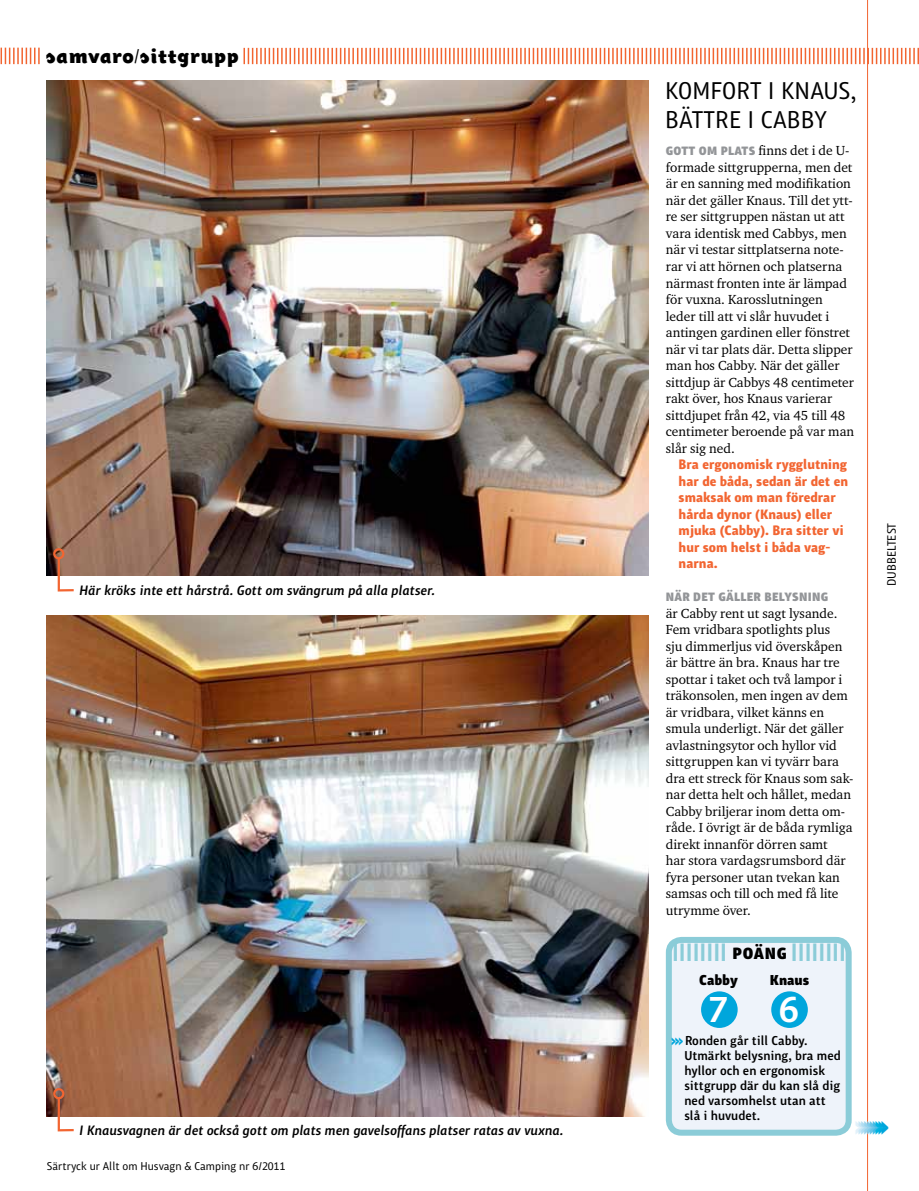
<style>
.page{position:relative;width:919px;height:1191px;background:#fff}
.page>*{position:absolute;margin:0;border:0;box-sizing:border-box;transform-origin:0 0}
.t1{font:500 36.75px "Chino ITC Pro";color:#fff}
.t2{font:500 24.9px "Chino ITC Pro";letter-spacing:-.025em;color:#8bccd8}
.t3{font:900 24.75px "Chino ITC Pro";color:#00a6dc}
.t4{font:24px/28.8px "Chino ITC Pro";letter-spacing:.005em;color:#000}
.t5{font:900 19.5px "Chino Display ITC Pro";letter-spacing:.03em;color:#000}
.t6{font:900 16.05px "Chino ITC Pro";color:#000}
.t7{font:900 14.25px "Chino ITC Pro";color:#000}
.t8{font:13.5px/16.5px "Charter ITC";color:#000}
.t9{font:700 13.5px/16.5px "Chino ITC Pro";color:#f26531}
.t10{font:italic 500 13.5px "Chino ITC Pro";color:#000}
.t11{font:500 12.75px/15px "Chino ITC Pro";color:#000}
.t12{font:900 12px "Chino ITC Pro";letter-spacing:.02em;color:#939598}
.t13{font:12px "Chino ITC Pro";color:#000}
.t14{font:11.25px "Chino ITC Pro";color:#000}
.s1{font-family:"Chino ITC Pro";font-weight:900;font-size:12px;color:#939598}
.s2{font-weight:900;font-size:14.25px;color:#00a6dc}
</style>
<div class="page">
<svg style="left:1px;top:48px;width:39px;height:16px"></svg>
<svg style="left:243px;top:48px;width:675px;height:16px"></svg>
<hr style="left:867px;top:0;width:1px;height:1191px;background:#f26531">
<div style="left:668px;top:940px;width:180px;height:192px;background:#eef3fa;border-radius:13px"></div>
<div style="left:665px;top:937px;width:186px;height:198px;border:6px solid #8bccd8;border-radius:13px"></div>
<div style="left:701px;top:991px;width:36px;height:37px;background:#00a6dc;border-radius:50%"></div>
<div style="left:771px;top:991px;width:36px;height:37px;background:#00a6dc;border-radius:50%"></div>
<img style="left:47px;top:81px;width:601px;height:494px">
<img style="left:47px;top:616px;width:601px;height:501px">
<svg style="left:57px;top:556px;width:19px;height:36px"></svg>
<div style="left:53px;top:548px;width:11px;height:11px;border:2px solid #f26531;border-radius:50%"></div>
<svg style="left:57px;top:1096px;width:19px;height:36px"></svg>
<div style="left:53px;top:1088px;width:11px;height:11px;border:2px solid #f26531;border-radius:50%"></div>
<h3 class="t5" style="left:46px;top:43px;width:194px">samvaro/sittgrupp</h3>
<p class="t10" style="left:79px;top:582px;width:357px">Här kröks inte ett hårstrå. Gott om svängrum på alla platser.</p>
<p class="t10" style="left:79px;top:1122px;width:485px">I Knausvagnen är det också gott om plats men gavelsoffans platser ratas av vuxna.</p>
<p class="t14" style="left:47px;top:1159px;width:240px">Särtryck ur Allt om Husvagn &amp; Camping nr 6/2011</p>
<h3 class="t4" style="left:665px;top:76px;width:193px">kom fort i knaus, bättre i CAbby</h3>
<p class="t8" style="left:665px;top:142px;width:190px"><span class="s1">GOTT OM PLATS</span> finns det i de U&shy;formade sittgrupperna, men det är en sanning med modifikation när det gäller Knaus. Till det ytt&shy;re ser sittgruppen nästan ut att vara identisk med Cabbys, men när vi testar sittplatserna note&shy;rar vi att hörnen och platserna närmast fronten inte är lämpad för vuxna. Karosslutningen leder till att vi slår huvudet i antingen gardinen eller fönstret när vi tar plats där. Detta slipper man hos Cabby. När det gäller sittdjup är Cabbys 48 centimeter rakt över, hos Knaus varierar sittdjupet från 42, via 45 till 48 centimeter beroende på var man slår sig ned.</p>
<p class="t9" style="left:678px;top:456px;width:171px">Bra ergonomisk rygglutning har de båda, sedan är det en smaksak om man föredrar hårda dynor (Knaus) eller mjuka (Cabby). Bra sitter vi hur som helst i båda vag&shy;narna.</p>
<p class="t12" style="left:665px;top:589px;width:164px">NÄR DET GÄLLER BELYSNING</p>
<p class="t8" style="left:665px;top:604px;width:189px">är Cabby rent ut sagt lysande.<br>Fem vridbara spotlights plus<br>sju dimmerljus vid överskåpen är bättre än bra. Knaus har tre spottar i taket och två lampor i träkonsolen, men ingen av dem är vridbara, vilket känns en smula underligt. När det gäller avlastningsytor och hyllor vid sittgruppen kan vi tyvärr bara dra ett streck för Knaus som sak&shy;nar detta helt och hållet, medan<br>Cabby briljerar inom detta om&shy;råde. I övrigt är de båda rymliga direkt innanför dörren samt<br>har stora vardagsrumsbord där fyra personer utan tvekan kan samsas och till och med få lite utrymme över.</p>
<h2 class="t2" style="left:671px;top:936px;width:57px">iiiiiiii</h2>
<h2 class="t2" style="left:790px;top:936px;width:57px">iiiiiiii</h2>
<p class="t7" style="left:699px;top:971px;width:40px">CABBY</p>
<p class="t7" style="left:769px;top:971px;width:41px">KNAUS</p>
<p class="t6" style="left:732px;top:944px;width:22px">POÄNG</p>
<h1 class="t1" style="left:708px;top:987px;width:21px">7</h1>
<h1 class="t1" style="left:779px;top:987px;width:21px">6</h1>
<p class="t11" style="left:684px;top:1032px;width:158px;text-indent:-13px"><span class="s2">›››</span> Ronden går till Cabby.<br>Utmärkt belysning, bra med hyllor och en ergonomisk sittgrupp där du kan slå dig ned varsomhelst utan att slå i huvudet.</p>
<p class="t13" style="left:884px;top:586px;width:65px;rotate:-90deg">dubbeltest</p>
<h3 class="t3" style="left:880px;top:1109px;width:9px">›</h3>
</div>
